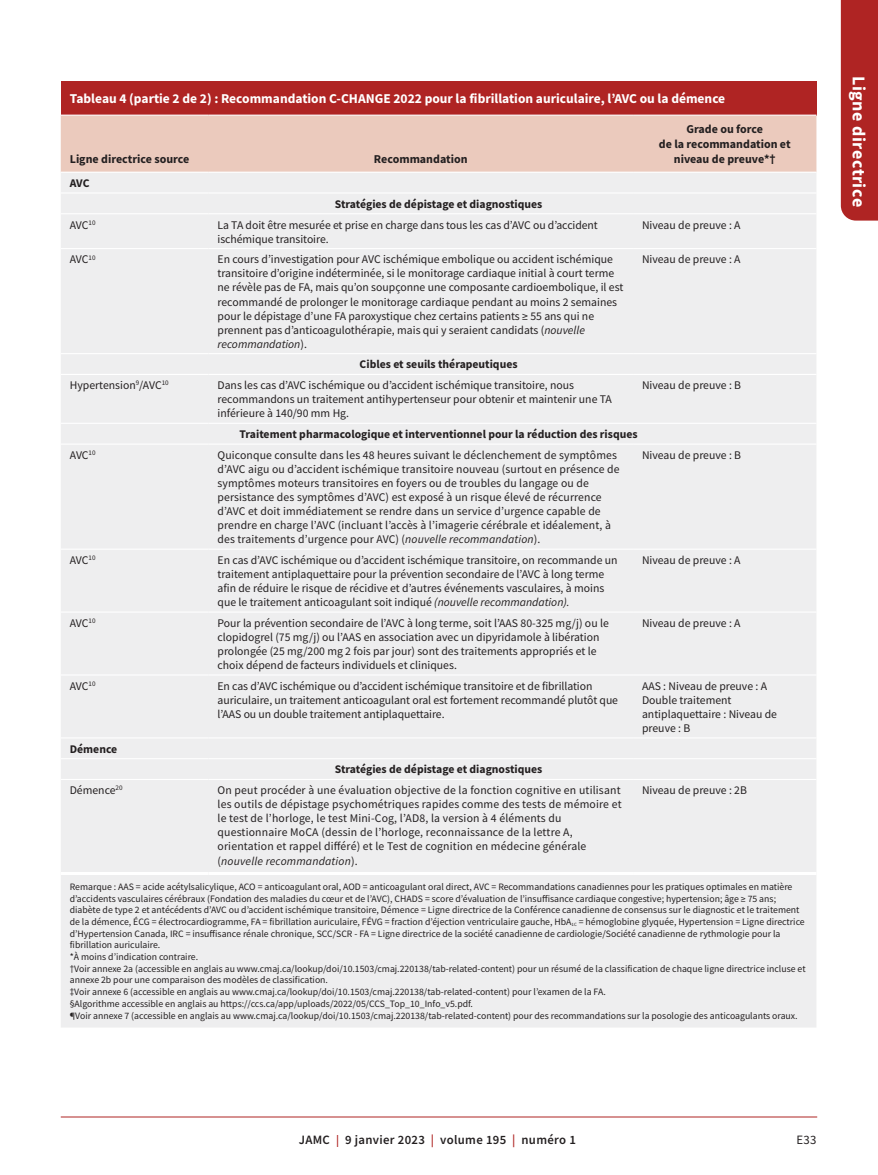
<style>
.page{position:relative;width:878px;height:1175px;background:#fff}
.page>*{position:absolute;margin:0;border:0;box-sizing:border-box;transform-origin:0 0}
.t1{font:700 18px "Source Sans Pro";letter-spacing:.025em;color:#fff}
.t2{font:700 13.5px "Source Sans Pro";color:#fff}
.t3{font:600 12.75px "Source Sans Pro";letter-spacing:.025em;color:#231f20}
.t4{font:12.75px "Source Sans Pro";color:#231f20}
.t5{font:700 12px/15px "Source Sans Pro";color:#231f20;text-align:center}
.t6{font:11.7px/14.1px "Source Sans Pro";color:#231f20}
.t7{font:700 11.7px "Source Sans Pro";color:#231f20}
.t8{font:9.75px/11.7px "Source Sans Pro";color:#231f20}
.s1{font-style:italic}
.s2{font-size:12px;color:#af2423}
.s3{color:#af2423}
</style>
<div class="page">
<div style="left:840px;top:0;width:38px;height:220px;background:#af2423"></div>
<hr style="left:61px;top:1116px;width:756px;height:1px;background:#af2423">
<div style="left:61px;top:81px;width:755px;height:34px;background:#af2423"></div>
<div style="left:61px;top:116px;width:755px;height:56px;background:#ebcabd"></div>
<div style="left:61px;top:173px;width:755px;height:854px;background:#eeeeef"></div>
<hr style="left:208px;top:248px;width:425px;height:1px;background:#fff">
<hr style="left:633px;top:248px;width:183px;height:1px;background:#fff">
<hr style="left:61px;top:248px;width:147px;height:1px;background:#fff">
<hr style="left:208px;top:548px;width:425px;height:1px;background:#fff">
<hr style="left:633px;top:548px;width:183px;height:1px;background:#fff">
<hr style="left:61px;top:548px;width:147px;height:1px;background:#fff">
<hr style="left:208px;top:611px;width:425px;height:1px;background:#fff">
<hr style="left:633px;top:611px;width:183px;height:1px;background:#fff">
<hr style="left:61px;top:611px;width:147px;height:1px;background:#fff">
<hr style="left:208px;top:674px;width:425px;height:1px;background:#fff">
<hr style="left:633px;top:674px;width:183px;height:1px;background:#fff">
<hr style="left:61px;top:674px;width:147px;height:1px;background:#fff">
<hr style="left:208px;top:737px;width:425px;height:1px;background:#fff">
<hr style="left:633px;top:737px;width:183px;height:1px;background:#fff">
<hr style="left:61px;top:213px;width:147px;height:1px;background:#fff">
<hr style="left:61px;top:353px;width:147px;height:1px;background:#fff">
<hr style="left:208px;top:353px;width:425px;height:1px;background:#fff">
<hr style="left:633px;top:353px;width:183px;height:1px;background:#fff">
<hr style="left:61px;top:443px;width:147px;height:1px;background:#fff">
<hr style="left:61px;top:737px;width:147px;height:1px;background:#fff">
<hr style="left:61px;top:192px;width:147px;height:1px;background:#fff">
<hr style="left:208px;top:192px;width:425px;height:1px;background:#fff">
<hr style="left:633px;top:192px;width:183px;height:1px;background:#fff">
<hr style="left:208px;top:213px;width:425px;height:1px;background:#fff">
<hr style="left:633px;top:213px;width:183px;height:1px;background:#fff">
<hr style="left:61px;top:374px;width:147px;height:1px;background:#fff">
<hr style="left:208px;top:374px;width:425px;height:1px;background:#fff">
<hr style="left:633px;top:374px;width:183px;height:1px;background:#fff">
<hr style="left:61px;top:423px;width:147px;height:1px;background:#fff">
<hr style="left:208px;top:423px;width:425px;height:1px;background:#fff">
<hr style="left:633px;top:423px;width:183px;height:1px;background:#fff">
<hr style="left:208px;top:443px;width:425px;height:1px;background:#fff">
<hr style="left:633px;top:443px;width:183px;height:1px;background:#fff">
<hr style="left:61px;top:758px;width:147px;height:1px;background:#fff">
<hr style="left:208px;top:758px;width:425px;height:1px;background:#fff">
<hr style="left:633px;top:758px;width:183px;height:1px;background:#fff">
<hr style="left:61px;top:779px;width:147px;height:1px;background:#fff">
<hr style="left:208px;top:779px;width:425px;height:1px;background:#fff">
<hr style="left:633px;top:779px;width:183px;height:1px;background:#fff">
<hr style="left:61px;top:872px;width:147px;height:3px;background:#fff">
<hr style="left:208px;top:872px;width:425px;height:3px;background:#fff">
<hr style="left:633px;top:872px;width:183px;height:3px;background:#fff">
<p class="t2" style="left:70px;top:90px;width:657px">Tableau 4 (partie 2 de 2) : Recommandation C-CHANGE 2022 pour la fibrillation auriculaire, l’AVC ou la démence</p>
<p class="t5" style="left:70px;top:151px;width:121px">Ligne directrice source</p>
<p class="t5" style="left:374px;top:151px;width:95px">Recommandation</p>
<p class="t7" style="left:70px;top:175px;width:21px">AVC</p>
<p class="t7" style="left:335px;top:196px;width:209px">Stratégies de dépistage et diagnostiques</p>
<p class="t5" style="left:658px;top:121px;width:133px">Grade ou force<br>de la recommandation et niveau de preuve*†</p>
<p class="t6" style="left:70px;top:217px;width:27px">AVC<sup>10</sup></p>
<p class="t6" style="left:217px;top:217px;width:382px">La TA doit être mesurée et prise en charge dans tous les cas d’AVC ou d’accident ischémique transitoire.</p>
<p class="t6" style="left:642px;top:217px;width:100px">Niveau de preuve : A</p>
<p class="t6" style="left:70px;top:252px;width:27px">AVC<sup>10</sup></p>
<p class="t6" style="left:217px;top:252px;width:407px">En cours d’investigation pour AVC ischémique embolique ou accident ischémique transitoire d’origine indéterminée, si le monitorage cardiaque initial à court terme ne révèle pas de FA, mais qu’on soupçonne une composante cardioembolique, il est recommandé de prolonger le monitorage cardiaque pendant au moins 2 semaines pour le dépistage d’une FA paroxystique chez certains patients ≥ 55 ans qui ne prennent pas d’anticoagulothérapie, mais qui y seraient candidats (<span class="s1">nouvelle recommandation</span>).</p>
<p class="t6" style="left:642px;top:252px;width:100px">Niveau de preuve : A</p>
<p class="t7" style="left:359px;top:356px;width:159px">Cibles et seuils thérapeutiques</p>
<p class="t6" style="left:70px;top:378px;width:100px">Hypertension<sup>9</sup>/AVC<sup>10</sup></p>
<p class="t6" style="left:217px;top:378px;width:396px">Dans les cas d’AVC ischémique ou d’accident ischémique transitoire, nous recommandons un traitement antihypertenseur pour obtenir et maintenir une TA inférieure à 140/90 mm Hg.</p>
<p class="t6" style="left:642px;top:378px;width:101px">Niveau de preuve : B</p>
<p class="t7" style="left:239px;top:426px;width:399px">Traitement pharmacologique et interventionnel pour la réduction des risques</p>
<p class="t6" style="left:70px;top:448px;width:27px">AVC<sup>10</sup></p>
<p class="t6" style="left:217px;top:448px;width:403px">Quiconque consulte dans les 48 heures suivant le déclenchement de symptômes d’AVC aigu ou d’accident ischémique transitoire nouveau (surtout en présence de symptômes moteurs transitoires en foyers ou de troubles du langage ou de persistance des symptômes d’AVC) est exposé à un risque élevé de récurrence d’AVC et doit immédiatement se rendre dans un service d’urgence capable de prendre en charge l’AVC (incluant l’accès à l’imagerie cérébrale et idéalement, à des traitements d’urgence pour AVC) (<span class="s1">nouvelle recommandation</span>).</p>
<p class="t6" style="left:642px;top:448px;width:101px">Niveau de preuve : B</p>
<p class="t6" style="left:70px;top:553px;width:27px">AVC<sup>10</sup></p>
<p class="t6" style="left:217px;top:553px;width:401px">En cas d’AVC ischémique ou d’accident ischémique transitoire, on recommande un traitement antiplaquettaire pour la prévention secondaire de l’AVC à long terme afin de réduire le risque de récidive et d’autres événements vasculaires, à moins que le traitement anticoagulant soit indiqué <span class="s1">(nouvelle recommandation).</span></p>
<p class="t6" style="left:642px;top:553px;width:100px">Niveau de preuve : A</p>
<p class="t6" style="left:70px;top:616px;width:27px">AVC<sup>10</sup></p>
<p class="t6" style="left:217px;top:616px;width:393px">Pour la prévention secondaire de l’AVC à long terme, soit l’AAS 80-325 mg/j) ou le clopidogrel (75 mg/j) ou l’AAS en association avec un dipyridamole à libération prolongée (25 mg/200 mg 2 fois par jour) sont des traitements appropriés et le choix dépend de facteurs individuels et cliniques.</p>
<p class="t6" style="left:642px;top:616px;width:100px">Niveau de preuve : A</p>
<p class="t6" style="left:70px;top:678px;width:27px">AVC<sup>10</sup></p>
<p class="t6" style="left:217px;top:678px;width:402px">En cas d’AVC ischémique ou d’accident ischémique transitoire et de fibrillation auriculaire, un traitement anticoagulant oral est fortement recommandé plutôt que l’AAS ou un double traitement antiplaquettaire.</p>
<p class="t6" style="left:642px;top:678px;width:136px">AAS : Niveau de preuve : A<br>Double traitement antiplaquettaire : Niveau de preuve : B</p>
<p class="t7" style="left:70px;top:741px;width:49px">Démence</p>
<p class="t7" style="left:335px;top:761px;width:209px">Stratégies de dépistage et diagnostiques</p>
<p class="t6" style="left:70px;top:783px;width:54px">Démence<sup>20</sup></p>
<p class="t6" style="left:217px;top:783px;width:405px">On peut procéder à une évaluation objective de la fonction cognitive en utilisant les outils de dépistage psychométriques rapides comme des tests de mémoire et le test de l’horloge, le test Mini-Cog, l’AD8, la version à 4 éléments du questionnaire MoCA (dessin de l’horloge, reconnaissance de la lettre A, orientation et rappel différé) et le Test de cognition en médecine générale (<span class="s1">nouvelle recommandation</span>).</p>
<p class="t6" style="left:642px;top:783px;width:106px">Niveau de preuve : 2B</p>
<p class="t8" style="left:70px;top:880px;width:737px">Remarque : AAS = acide acétylsalicylique, ACO = anticoagulant oral, AOD = anticoagulant oral direct, AVC = Recommandations canadiennes pour les pratiques optimales en matière d’accidents vasculaires cérébraux (Fondation des maladies du cœur et de l’AVC), CHADS = score d’évaluation de l’insuffisance cardiaque congestive; hypertension; âge ≥ 75 ans; diabète de type 2 et antécédents d’AVC ou d’accident ischémique transitoire, Démence = Ligne directrice de la Conférence canadienne de consensus sur le diagnostic et le traitement de la démence, ÉCG = électrocardiogramme, FA = fibrillation auriculaire, FÉVG = fraction d’éjection ventriculaire gauche, HbA<sub>1C</sub> = hémoglobine glyquée, Hypertension = Ligne directrice d’Hypertension Canada, IRC = insuffisance rénale chronique, SCC/SCR - FA = Ligne directrice de la société canadienne de cardiologie/Société canadienne de rythmologie pour la fibrillation auriculaire.<br>*À moins d’indication contraire.<br>†Voir annexe 2a (accessible en anglais au www.cmaj.ca/lookup/doi/10.1503/cmaj.220138/tab-related-content) pour un résumé de la classification de chaque ligne directrice incluse et annexe 2b pour une comparaison des modèles de classification.<br>‡Voir annexe 6 (accessible en anglais au www.cmaj.ca/lookup/doi/10.1503/cmaj.220138/tab-related-content) pour l’examen de la FA.<br>§Algorithme accessible en anglais au https://ccs.ca/app/uploads/2022/05/CCS_Top_10_Info_v5.pdf.<br>¶Voir annexe 7 (accessible en anglais au www.cmaj.ca/lookup/doi/10.1503/cmaj.220138/tab-related-content) pour des recommandations sur la posologie des anticoagulants oraux.</p>
<h1 class="t1" style="left:871px;top:76px;width:132px;rotate:90deg">Ligne directrice</h1>
<p class="t3" style="left:299px;top:1131px;width:279px">JAMC <span class="s2">|</span> 9 janvier 2023 <span class="s3">|</span> volume 195 <span class="s3">|</span> numéro 1</p>
<p class="t4" style="left:796px;top:1132px;width:22px">E33</p>
</div>
